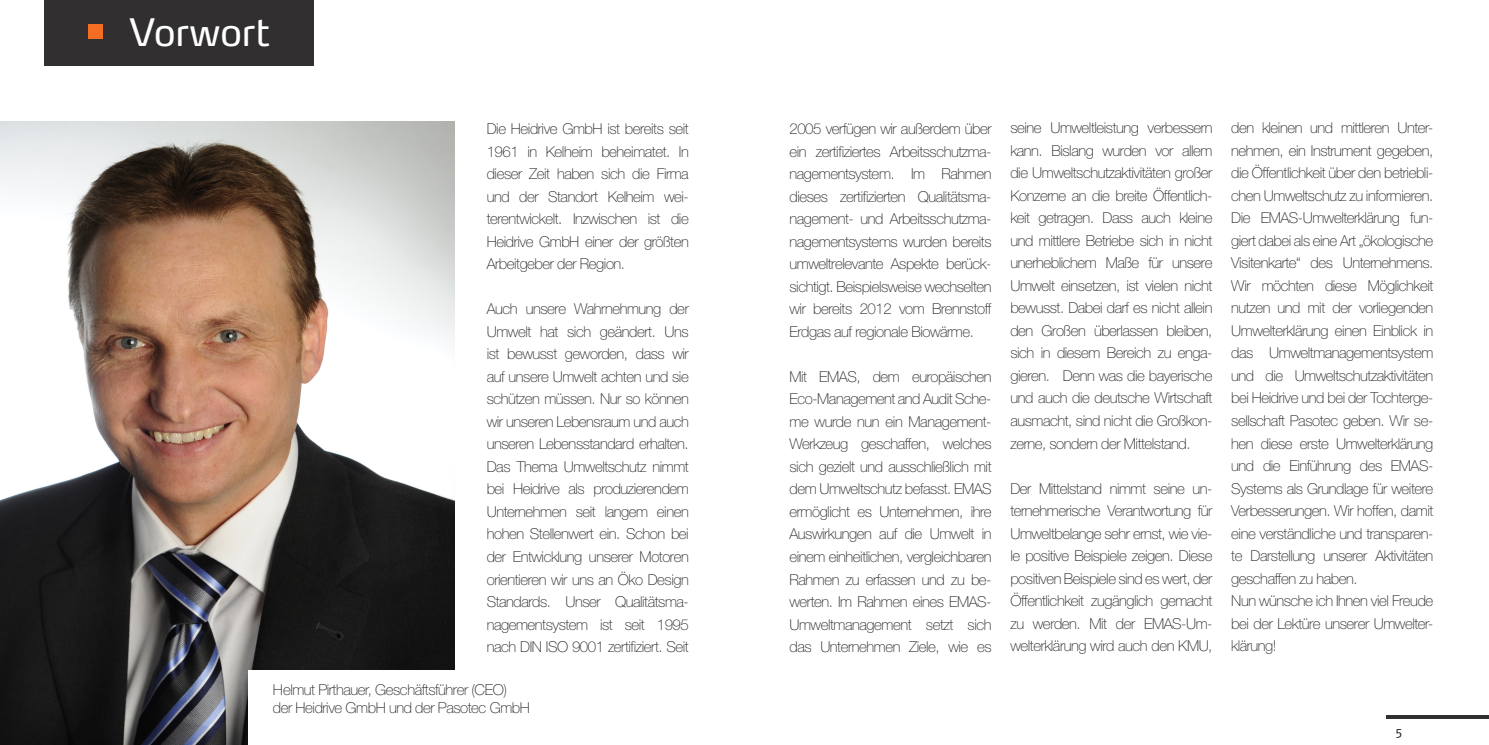
<style>
.page{position:relative;width:1489px;height:745px;background:#fff}
.page>*{position:absolute;margin:0;border:0;box-sizing:border-box;transform-origin:0 0}
.t1{font:37.5px "Max OT";color:#fff}
.t2{font:100 15px/22.5px "Helvetica Neue LT Pro";letter-spacing:-.03em;color:#231f20;text-align:justify}
.t3{font:11.25px "Max OT";color:#231f20}
</style>
<div class="page">
<svg style="left:1386px;top:715px;width:102px;height:3px"></svg>
<div style="left:44px;top:0;width:270px;height:66px;background:#312f30"></div>
<img style="left:0;top:121px;width:454px;height:623px">
<div style="left:248px;top:670px;width:272px;height:74px;background:#fff"></div>
<div style="left:88px;top:25px;width:14px;height:14px;background:#f36e21"></div>
<h1 class="t1" style="left:129px;top:8px;width:142px">Vorwort</h1>
<p class="t2" style="left:486px;top:117px;width:203px">Die Heidrive GmbH ist bereits seit 1961 in Kelheim beheimatet. In dieser Zeit haben sich die Firma und der Standort Kelheim wei&shy;terentwickelt. Inzwischen ist die Heidrive GmbH einer der größten Arbeitgeber der Region.</p>
<p class="t2" style="left:486px;top:297px;width:203px">Auch unsere Wahrnehmung der Umwelt hat sich geändert. Uns ist bewusst geworden, dass wir auf unsere Umwelt achten und sie schützen müssen. Nur so können wir unseren Lebensraum und auch unseren Lebensstandard erhalten.<br>Das Thema Umweltschutz nimmt bei Heidrive als produzierendem Unternehmen seit langem einen hohen Stellenwert ein. Schon bei der Entwicklung unserer Motoren orientieren wir uns an Öko Design Standards. Unser Qualitätsma&shy;nagementsystem ist seit 1995 nach DIN ISO 9001 zertifiziert. Seit</p>
<p class="t2" style="left:273px;top:680px;width:258px;line-height:17.5px">Helmut Pirthauer, Geschäftsführer (CEO) der Heidrive GmbH und der Pasotec GmbH</p>
<p class="t2" style="left:789px;top:117px;width:203px">2005 verfügen wir außerdem über ein zertifiziertes Arbeitsschutzma&shy;nagementsystem. Im Rahmen dieses zertifizierten Qualitätsma&shy;nagement- und Arbeitsschutzma&shy;nagementsystems wurden bereits umweltrelevante Aspekte berück&shy;sichtigt. Beispielsweise wechselten wir bereits 2012 vom Brennstoff Erdgas auf regionale Biowärme.</p>
<p class="t2" style="left:789px;top:365px;width:203px">Mit EMAS, dem europäischen Eco-Management and Audit Sche&shy;me wurde nun ein Management-Werkzeug geschaffen, welches sich gezielt und ausschließlich mit dem Umweltschutz befasst. EMAS ermöglicht es Unternehmen, ihre Auswirkungen auf die Umwelt in einem einheitlichen, vergleichbaren Rahmen zu erfassen und zu be&shy;werten. Im Rahmen eines EMAS-Umweltmanagement setzt sich das Unternehmen Ziele, wie es</p>
<p class="t2" style="left:1010px;top:116px;width:203px">seine Umweltleistung verbessern kann. Bislang wurden vor allem die Umweltschutzaktivitäten großer Konzerne an die breite Öffentlich&shy;keit getragen. Dass auch kleine und mittlere Betriebe sich in nicht unerheblichem Maße für unsere Umwelt einsetzen, ist vielen nicht bewusst. Dabei darf es nicht allein den Großen überlassen bleiben, sich in diesem Bereich zu enga&shy;gieren. Denn was die bayerische und auch die deutsche Wirtschaft ausmacht, sind nicht die Großkon&shy;zerne, sondern der Mittelstand.</p>
<p class="t2" style="left:1010px;top:476px;width:203px">Der Mittelstand nimmt seine un&shy;ternehmerische Verantwortung für Umweltbelange sehr ernst, wie vie&shy;le positive Beispiele zeigen. Diese positiven Beispiele sind es wert, der Öffentlichkeit zugänglich gemacht zu werden. Mit der EMAS-Um&shy;welterklärung wird auch den KMU,</p>
<p class="t2" style="left:1231px;top:116px;width:203px;text-align:left">den kleinen und mittleren Unter&shy;nehmen, ein Instrument gegeben, die Öffentlichkeit über den betriebli&shy;chen Umweltschutz zu informieren.<br>Die EMAS-Umwelterklärung fun&shy;giert dabei als eine Art „ökologische<br>Visitenkarte“ des Unternehmens.<br>Wir möchten diese Möglichkeit nutzen und mit der vorliegenden<br>Umwelterklärung einen Einblick in das Umweltmanagementsystem und die Umweltschutzaktivitäten bei Heidrive und bei der Tochterge&shy;sellschaft Pasotec geben. Wir se&shy;hen diese erste Umwelterklärung und die Einführung des EMAS-<br>Systems als Grundlage für weitere<br>Verbesserungen. Wir hoffen, damit eine verständliche und transparen&shy;te Darstellung unserer Aktivitäten geschaffen zu haben.<br>Nun wünsche ich Ihnen viel Freude bei der Lektüre unserer Umwelter&shy;klärung!</p>
<p class="t3" style="left:1395px;top:722px;width:8px">5</p>
</div>
